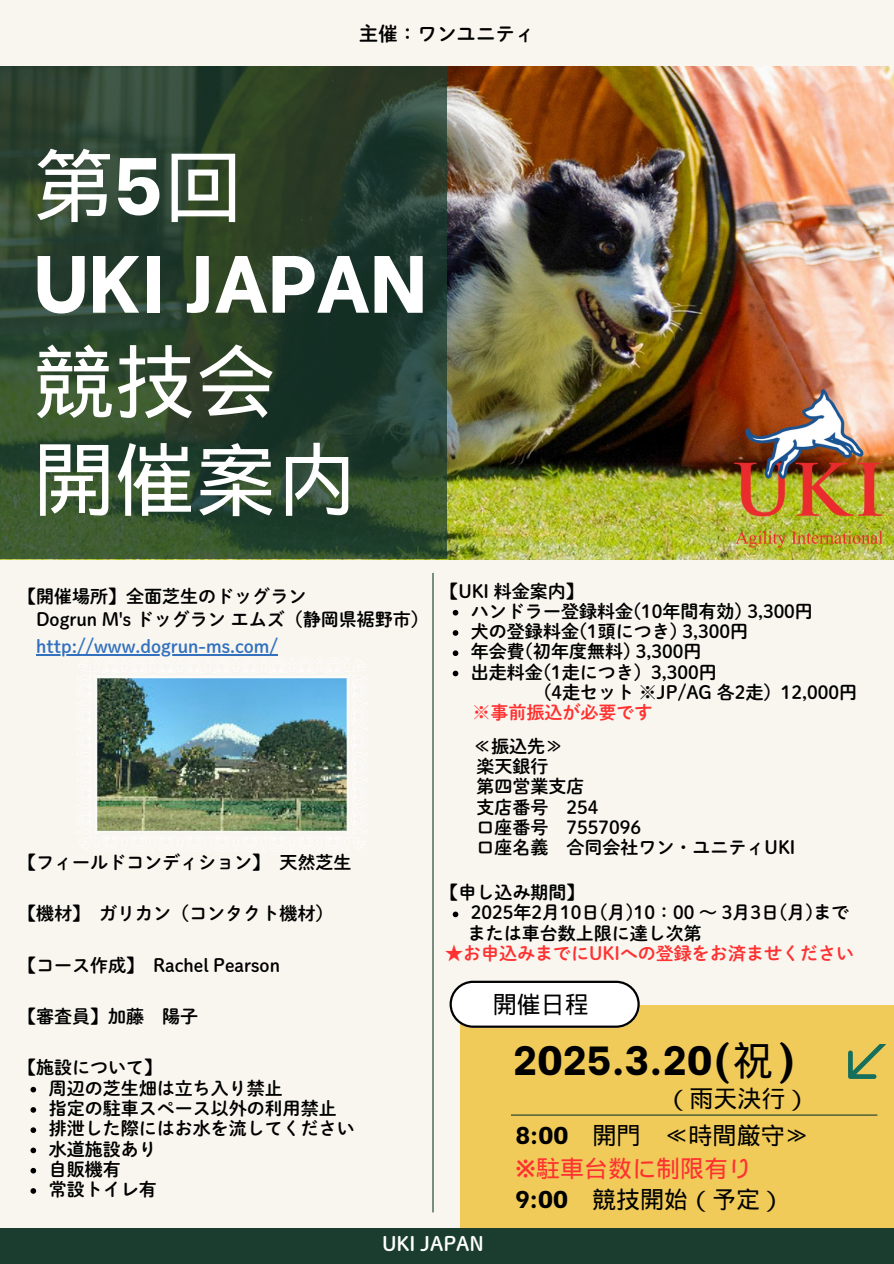
<style>
.page{position:relative;width:894px;height:1264px;background:#fff}
.page>*{position:absolute;margin:0;border:0;box-sizing:border-box;transform-origin:0 0}
.t1{font:81px/97.8px "Wen Quan Yi Micro Hei";color:#fff}
.t2{font:800 40.5px "Be Vietnam";color:#000}
.t3{font:24px "Wen Quan Yi Micro Hei";color:#000}
.t4{font:24px "Wen Quan Yi Micro Hei";color:#ff3131}
.t5{font:19.5px "DMT Shuei M Go Std B";color:#000}
.t6{font:19.5px "DMT Shuei M Go Std B";color:#fff}
.t7{font:18px/20.2px "DMT Shuei M Go Std B";color:#000}
.t8{font:18px "DMT Shuei M Go Std B";color:#3371bf}
.t9{font:18px "DMT Shuei M Go Std B";color:#ff3131}
.s1{font-family:"Be Vietnam";font-weight:800}
.s2{color:#ff3131}
.s3{font-family:"Wen Quan Yi Micro Hei";font-weight:400}
.s4{font-family:"Noto Sans";font-weight:700}
</style>
<div class="page">
<div style="left:0;top:0;width:893px;height:1263px;background:#f8f6ef"></div>
<img style="left:446px;top:66px;width:447px;height:493px">
<div style="left:460px;top:1005px;width:433px;height:258px;background:#f0cb59"></div>
<svg style="left:0;top:66px;width:446px;height:493px;background:#2a432d"></svg>
<hr style="left:432px;top:573px;width:1px;height:639px;background:#1a3d2f">
<div style="left:0;top:1228px;width:893px;height:35px;background:#1a3d2f"></div>
<hr style="left:511px;top:1114px;width:366px;height:1px;background:#1a3d2f">
<svg style="left:848px;top:1044px;width:36px;height:34px"></svg>
<img style="left:701px;top:363px;width:192px;height:197px">
<svg style="left:449px;top:980px;width:190px;height:47px"></svg>
<img style="left:77px;top:657px;width:290px;height:194px">
<svg style="left:452px;top:610px;width:6px;height:5px"></svg>
<svg style="left:452px;top:630px;width:6px;height:5px"></svg>
<svg style="left:452px;top:650px;width:6px;height:6px"></svg>
<svg style="left:452px;top:670px;width:6px;height:6px"></svg>
<svg style="left:452px;top:911px;width:6px;height:6px"></svg>
<svg style="left:30px;top:1086px;width:6px;height:6px"></svg>
<svg style="left:30px;top:1107px;width:6px;height:5px"></svg>
<svg style="left:30px;top:1127px;width:6px;height:5px"></svg>
<svg style="left:30px;top:1147px;width:6px;height:6px"></svg>
<svg style="left:30px;top:1167px;width:6px;height:6px"></svg>
<svg style="left:30px;top:1188px;width:6px;height:5px"></svg>
<hr style="left:36px;top:654px;width:242px;height:1px;background:#3371bf">
<p class="t5" style="left:359px;top:24px;width:177px">主催：ワンユニティ</p>
<p class="t1" style="left:33px;top:137px;width:395px">第<span class="s1">5</span>回<br><span class="s1">UKI JAPAN</span>競技会<br>開催案内</p>
<p class="t7" style="left:36px;top:585px;width:394px;line-height:22.5px;text-indent:-18px">【開催場所】全面芝生のドッグラン<br>Dogrun M's ドッグランエムズ（静岡県裾野市）</p>
<p class="t8" style="left:36px;top:637px;width:243px">http://www.dogrun-ms.com/</p>
<p class="t7" style="left:18px;top:852px;width:333px">【フィールドコンディション】天然芝生</p>
<p class="t7" style="left:18px;top:903px;width:317px">【機材】ガリカン（コンタクト機材）</p>
<p class="t7" style="left:18px;top:954px;width:263px">【コース作成】 Rachel Pearson</p>
<h4 class="t7" style="left:18px;top:1005px;width:180px">【審査員】加藤 陽子</h4>
<p class="t7" style="left:18px;top:1057px;width:146px">【施設について】</p>
<p class="t7" style="left:49px;top:1077px;width:234px">周辺の芝生畑は立ち入り禁止</p>
<h3 class="t7" style="left:49px;top:1097px;width:288px">指定の駐車スペース以外の利用禁止</h3>
<h3 class="t7" style="left:49px;top:1118px;width:308px">排泄した際にはお水を流してください</h3>
<h3 class="t7" style="left:49px;top:1138px;width:110px">水道施設あり</h3>
<h5 class="t7" style="left:49px;top:1158px;width:74px">自販機有</h5>
<h5 class="t7" style="left:49px;top:1178px;width:110px">常設トイレ有</h5>
<h4 class="t7" style="left:440px;top:580px;width:145px">【UKI 料金案内】</h4>
<h5 class="t7" style="left:471px;top:601px;width:343px">ハンドラー登録料金(10年間有効) 3,300円</h5>
<h5 class="t7" style="left:471px;top:621px;width:279px">犬の登録料金(1頭につき) 3,300円</h5>
<p class="t7" style="left:471px;top:641px;width:232px">年会費(初年度無料) 3,300円</p>
<p class="t7" style="left:471px;top:661px;width:247px">出走料金(1走につき) 3,300円</p>
<h5 class="t7" style="left:472px;top:682px;width:386px;text-indent:71px">(4走セット ※JP/AG 各2走) 12,000円<span class="s2">※事前振込が必要です</span></h5>
<h5 class="t7" style="left:473px;top:736px;width:113px">≪振込先≫楽天銀行<br>第四営業支店</h5>
<p class="t7" style="left:476px;top:796px;width:320px">支店番号 254<br>口座番号 7557096<br>口座名義 合同会社ワン・ユニティUKI</p>
<h4 class="t7" style="left:440px;top:882px;width:146px">【申し込み期間】</h4>
<h5 class="t7" style="left:471px;top:902px;width:380px">2025年2月 10日 (月)10：00 ～ 3月3日 (月)まで</h5>
<h5 class="t7" style="left:467px;top:922px;width:236px">または車台数上限に達し次第</h5>
<h5 class="t9" style="left:445px;top:944px;width:410px">★お申込みまでにUKIへの登録をお済ませください</h5>
<p class="t3" style="left:492px;top:990px;width:97px">開催日程</p>
<h4 class="t2" style="left:513px;top:1026px;width:285px">2025.3.20(<span class="s3">祝</span>)</h4>
<h3 class="t3" style="left:665px;top:1084px;width:145px">（雨天決行）</h3>
<p class="t3" style="left:515px;top:1121px;width:294px"><span class="s1">8:00</span> 開門 ≪時間厳守≫</p>
<h3 class="t4" style="left:515px;top:1154px;width:238px"><span class="s4">※</span>駐車台数に制限有り</h3>
<h2 class="t3" style="left:515px;top:1185px;width:270px"><span class="s1">9:00</span> 競技開始（予定）</h2>
<p class="t6" style="left:382px;top:1233px;width:103px">UKI JAPAN</p>
</div>
